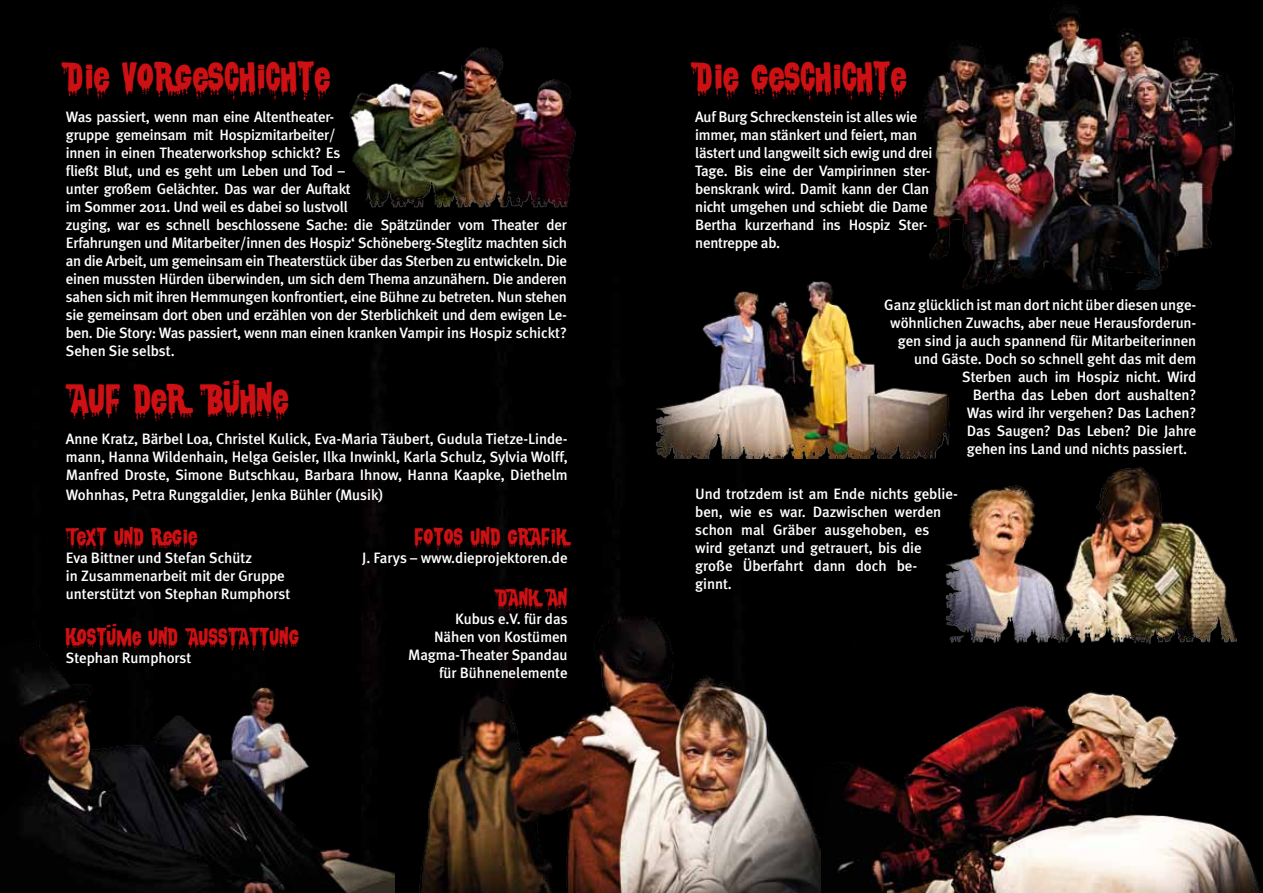
<style>
.page{position:relative;width:1263px;height:893px;background:#fff}
.page>*{position:absolute;margin:0;border:0;box-sizing:border-box;transform-origin:0 0}
.t1{font:36px "CSNPWDTNFI";color:#cd1013}
.t2{font:21px "CSNPWDTNFI";color:#cd1013}
.t3{font:500 15px/18px "Meta Plus";letter-spacing:-.02em;color:#fff}
</style>
<div class="page">
<div style="left:0;top:0;width:1263px;height:660px;background:#000"></div>
<img style="left:943px;top:450px;width:297px;height:198px">
<img style="left:820px;top:660px;width:443px;height:233px">
<img style="left:0;top:625px;width:370px;height:268px">
<img style="left:896px;top:0;width:367px;height:289px">
<img style="left:650px;top:268px;width:304px;height:190px">
<img style="left:370px;top:615px;width:450px;height:278px">
<img style="left:340px;top:18px;width:245px;height:192px">
<svg style="left:222px;top:379px;width:17px;height:6px"></svg>
<svg style="left:106px;top:624px;width:11px;height:4px"></svg>
<h1 class="t1" style="left:66px;top:59px;width:266px">DIE VORGESCHICHTE</h1>
<p class="t3" style="left:66px;top:107px;width:503px">Was passiert, wenn man eine Altentheater-<br>gruppe gemeinsam mit Hospizmitarbeiter/<br>innen in einen Theaterworkshop schickt? Es<br>fließt Blut, und es geht um Leben und Tod –<br>unter großem Gelächter. Das war der Auftakt<br>im Sommer 2011. Und weil es dabei so lustvoll<br>zuging, war es schnell beschlossene Sache: die Spätzünder vom Theater der Erfahrungen und Mitarbeiter/innen des Hospiz‘ Schöneberg-Steglitz machten sich an die Arbeit, um gemeinsam ein Theaterstück über das Sterben zu entwickeln. Die einen mussten Hürden überwinden, um sich dem Thema anzunähern. Die anderen sahen sich mit ihren Hemmungen konfrontiert, eine Bühne zu betreten. Nun stehen sie gemeinsam dort oben und erzählen von der Sterblichkeit und dem ewigen Le&shy;ben. Die Story: Was passiert, wenn man einen kranken Vampir ins Hospiz schickt?<br>Sehen Sie selbst.</p>
<h1 class="t1" style="left:66px;top:382px;width:224px">AUF DER BUHNE</h1>
<p class="t3" style="left:66px;top:429px;width:503px;text-align:justify">Anne Kratz, Bärbel Loa, Christel Kulick, Eva-Maria Täubert, Gudula Tietze-Linde&shy;mann, Hanna Wildenhain, Helga Geisler, Ilka Inwinkl, Karla Schulz, Sylvia Wolff, Manfred Droste, Simone Butschkau, Barbara Ihnow, Hanna Kaapke, Diethelm</p>
<p class="t3" style="left:66px;top:485px;width:319px">Wohnhas, Petra Runggaldier, Jenka Bühler (Musik)</p>
<h2 class="t2" style="left:66px;top:526px;width:133px">TEXT UND REGIE</h2>
<p class="t3" style="left:66px;top:548px;width:226px">Eva Bittner und Stefan Schütz<br>in Zusammenarbeit mit der Gruppe unterstützt von Stephan Rumphorst</p>
<h2 class="t2" style="left:66px;top:627px;width:235px">KOSTUME UND AUSSTATTUNG</h2>
<p class="t3" style="left:66px;top:649px;width:127px">Stephan Rumphorst</p>
<h2 class="t2" style="left:415px;top:527px;width:154px">FOTOS UND GRAFIK</h2>
<p class="t3" style="left:362px;top:548px;width:207px">J. Farys – www.dieprojektoren.de</p>
<h2 class="t2" style="left:497px;top:588px;width:72px">DANK AN</h2>
<p class="t3" style="left:408px;top:610px;width:161px;text-align:right">Kubus e.V. für das<br>Nähen von Kostümen<br>Magma-Theater Spandau für Bühnenelemente</p>
<h1 class="t1" style="left:695px;top:59px;width:212px">DIE GESCHICHTE</h1>
<p class="t3" style="left:695px;top:107px;width:238px">Auf Burg Schreckenstein ist alles wie immer, man stänkert und feiert, man lästert und langweilt sich ewig und drei Tage. Bis eine der Vampirinnen ster&shy;benskrank wird. Damit kann der Clan nicht umgehen und schiebt die Dame Bertha kurzerhand ins Hospiz Ster&shy;nentreppe ab.</p>
<p class="t3" style="left:884px;top:296px;width:314px">Ganz glücklich ist man dort nicht über diesen unge-</p>
<p class="t3" style="left:890px;top:314px;width:308px">wöhnlichen Zuwachs, aber neue Herausforderun-</p>
<p class="t3" style="left:898px;top:332px;width:300px">gen sind ja auch spannend für Mitarbeiterinnen</p>
<p class="t3" style="left:914px;top:350px;width:284px">und Gäste. Doch so schnell geht das mit dem</p>
<p class="t3" style="left:962px;top:368px;width:236px">Sterben auch im Hospiz nicht. Wird</p>
<p class="t3" style="left:973px;top:386px;width:225px">Bertha das Leben dort aushalten?</p>
<p class="t3" style="left:967px;top:404px;width:231px">Was wird ihr vergehen? Das Lachen?</p>
<p class="t3" style="left:967px;top:422px;width:231px">Das Saugen? Das Leben? Die Jahre</p>
<p class="t3" style="left:967px;top:440px;width:222px">gehen ins Land und nichts passiert.</p>
<p class="t3" style="left:695px;top:484px;width:264px">Und trotzdem ist am Ende nichts geblie&shy;ben, wie es war. Dazwischen werden schon mal Gräber ausgehoben, es wird getanzt und getrauert, bis die große Überfahrt dann doch be-<br>ginnt.</p>
</div>
